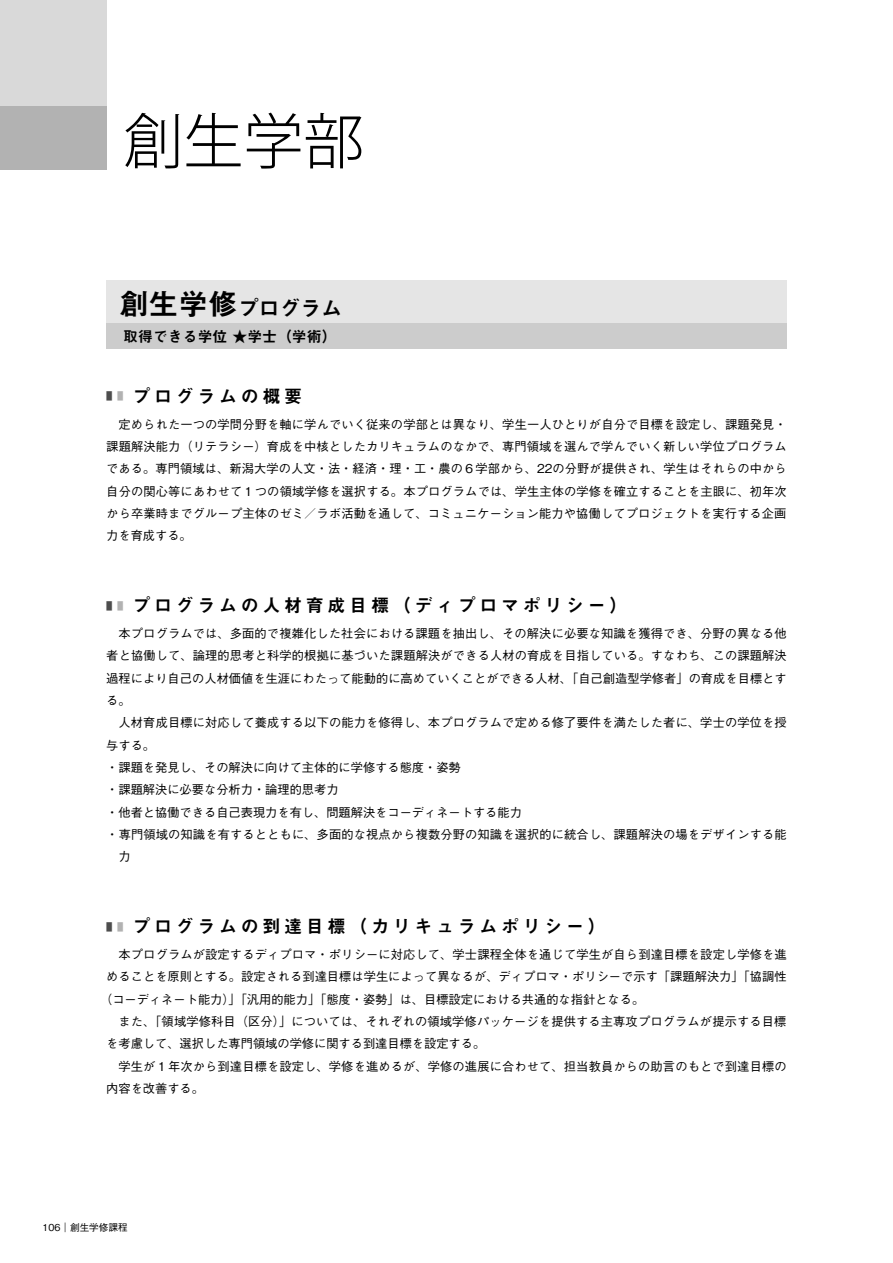
<style>
.page{position:relative;width:893px;height:1263px;background:#fff}
.page>*{position:absolute;margin:0;border:0;box-sizing:border-box;transform-origin:0 0}
.t1{font:300 60px "Koz Go Pro";color:#000}
.t2{font:20.85px "Midashi Go Pr 6 MB31";color:#000}
.t3{font:18px "Midashi Go Pr 6 MB31";letter-spacing:.2em;color:#000}
.t4{font:14.85px "Midashi Go Pr 6 MB31";color:#000}
.t5{font:500 12.15px/22.4px "Gothic BBB Pr 6";letter-spacing:.01em;color:#000;text-align:justify}
.t6{font:500 9.6px "Gothic BBB Pro";color:#000}
.s1{font-size:29.7px}
</style>
<div class="page">
<div style="left:0;top:0;width:106px;height:170px;background:#d9d9d9"></div>
<div style="left:0;top:106px;width:106px;height:64px;background:#b2b2b2"></div>
<div style="left:106px;top:281px;width:681px;height:68px;background:#e5e5e5"></div>
<div style="left:106px;top:323px;width:681px;height:26px;background:#ccc"></div>
<h1 class="t1" style="left:123px;top:102px;width:242px">創生学部</h1>
<h2 class="t2" style="left:119px;top:292px;width:225px"><span class="s1">創生学修</span>プログラム</h2>
<p class="t4" style="left:123px;top:324px;width:215px">取得できる学位 ★学士（学術）</p>
<h3 class="t3" style="left:106px;top:382px;width:198px"><sup>■</sup> <sup>■</sup> プログラムの概要</h3>
<p class="t5" style="left:106px;top:412px;width:682px;text-indent:12px">定められた一つの学問分野を軸に学んでいく従来の学部とは異なり、学生一人ひとりが自分で目標を設定し、課題発見・課題解決能力（リテラシー）育成を中核としたカリキュラムのなかで、専門領域を選んで学んでいく新しい学位プログラムである。専門領域は、新潟大学の人文・法・経済・理・工・農の６学部から、22の分野が提供され、学生はそれらの中から自分の関心等にあわせて１つの領域学修を選択する。本プログラムでは、学生主体の学修を確立することを主眼に、初年次から卒業時までグループ主体のゼミ／ラボ活動を通して、コミュニケーション能力や協働してプロジェクトを実行する企画力を育成する。</p>
<h3 class="t3" style="left:106px;top:591px;width:523px"><sup>■</sup> <sup>■</sup> プログラムの人材育成目標（ディプロマポリシー）</h3>
<p class="t5" style="left:106px;top:621px;width:682px;text-indent:12px">本プログラムでは、多面的で複雑化した社会における課題を抽出し、その解決に必要な知識を獲得でき、分野の異なる他者と協働して、論理的思考と科学的根拠に基づいた課題解決ができる人材の育成を目指している。すなわち、この課題解決過程により自己の人材価値を生涯にわたって能動的に高めていくことができる人材、「自己創造型学修者」の育成を目標とする。</p>
<p class="t5" style="left:119px;top:711px;width:670px">人材育成目標に対応して養成する以下の能力を修得し、本プログラムで定める修了要件を満たした者に、学士の学位を授</p>
<p class="t5" style="left:106px;top:733px;width:50px">与する。</p>
<p class="t5" style="left:106px;top:755px;width:356px">・課題を発見し、その解決に向けて主体的に学修する態度・姿勢</p>
<p class="t5" style="left:106px;top:778px;width:234px">・課題解決に必要な分析力・論理的思考力</p>
<p class="t5" style="left:106px;top:800px;width:417px">・他者と協働できる自己表現力を有し、問題解決をコーディネートする能力</p>
<p class="t5" style="left:106px;top:822px;width:682px">・専門領域の知識を有するとともに、多面的な視点から複数分野の知識を選択的に統合し、課題解決の場をデザインする能</p>
<p class="t5" style="left:119px;top:845px;width:14px">力</p>
<h3 class="t3" style="left:106px;top:912px;width:501px"><sup>■</sup> <sup>■</sup> プログラムの到達目標（カリキュラムポリシー）</h3>
<p class="t5" style="left:119px;top:942px;width:670px">本プログラムが設定するディプロマ・ポリシーに対応して、学士課程全体を通じて学生が自ら到達目標を設定し学修を進</p>
<p class="t5" style="left:106px;top:965px;width:682px">めることを原則とする。設定される到達目標は学生によって異なるが、ディプロマ・ポリシーで示す「課題解決力」「協調性</p>
<p class="t5" style="left:100px;top:987px;width:545px">（コーディネート能力）」「汎用的能力」「態度・姿勢」は、目標設定における共通的な指針となる。</p>
<p class="t5" style="left:119px;top:1009px;width:669px">また、「領域学修科目（区分）」については、それぞれの領域学修パッケージを提供する主専攻プログラムが提示する目標</p>
<p class="t5" style="left:106px;top:1032px;width:380px">を考慮して、選択した専門領域の学修に関する到達目標を設定する。</p>
<p class="t5" style="left:119px;top:1054px;width:670px">学生が１年次から到達目標を設定し、学修を進めるが、学修の進展に合わせて、担当教員からの助言のもとで到達目標の</p>
<p class="t5" style="left:106px;top:1076px;width:99px">内容を改善する。</p>
<p class="t6" style="left:43px;top:1220px;width:87px">106｜創生学修課程</p>
</div>
